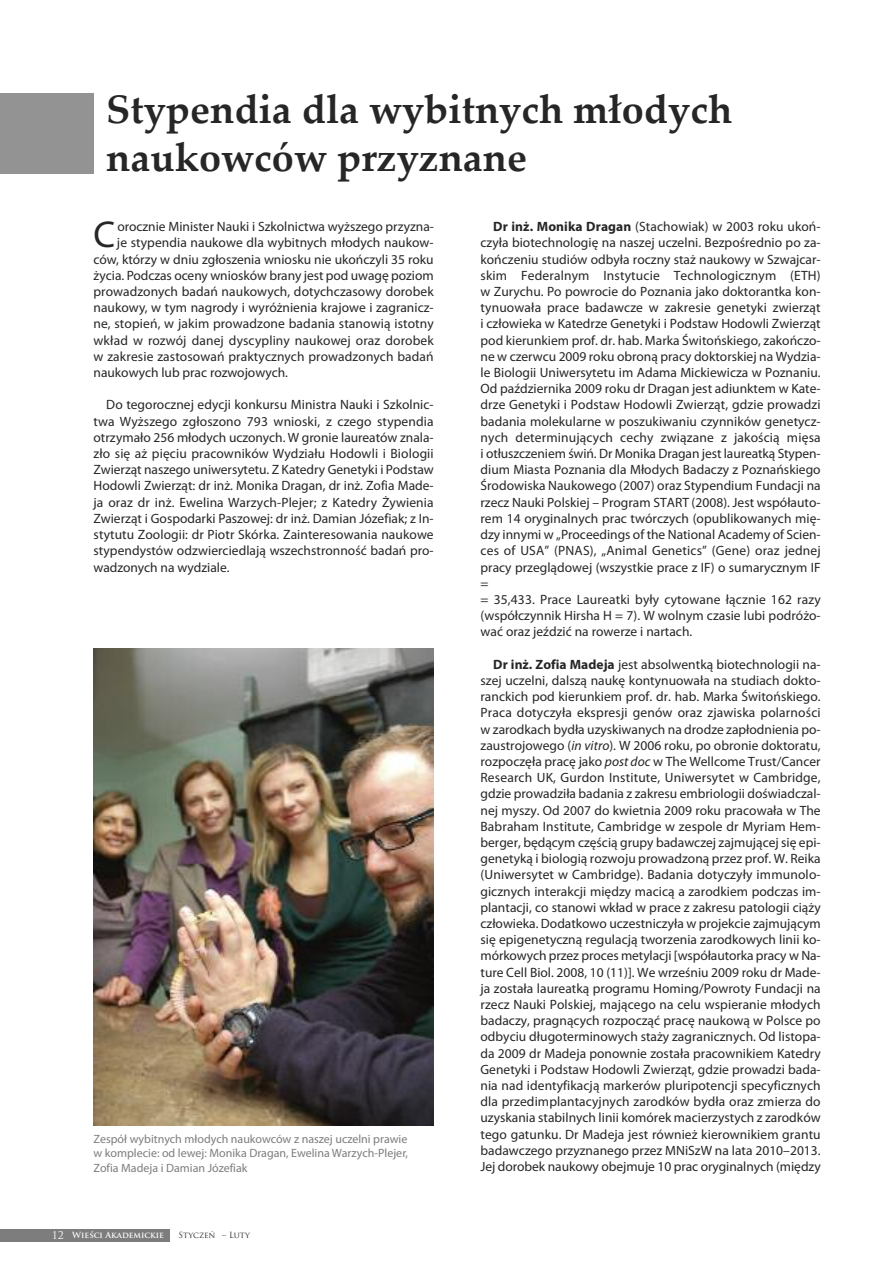
<style>
.page{position:relative;width:893px;height:1263px;background:#fff}
.page>*{position:absolute;margin:0;border:0;box-sizing:border-box;transform-origin:0 0}
.t1{font:700 39.75px/48.4px "Palatino Linotype";color:#272627}
.t2{font:37.5px "Myriad Pro";color:#272627}
.t3{font:13.5px/16.2px "Myriad Pro";letter-spacing:.005em;color:#272627;text-align:justify}
.t4{font:12px/14.4px "Myriad Pro";color:#7d7d7d;text-align:justify}
.t5{font:700 8.25px "Trajan Pro";color:#fff}
.t6{font:8.25px "Trajan Pro";color:#272627}
.s1{font-weight:400;font-size:10.5px}
.s2{font-weight:700}
.s3{font-style:italic}
</style>
<div class="page">
<div style="left:0;top:1229px;width:170px;height:13px;background:#7d7d7d"></div>
<div style="left:0;top:94px;width:94px;height:80px;background:#939393"></div>
<img style="left:94px;top:648px;width:340px;height:477px">
<h1 class="t1" style="left:106px;top:90px;width:627px">Stypendia dla wybitnych młodych naukowców przyznane</h1>
<h2 class="t2" style="left:94px;top:221px;width:23px">C</h2>
<p class="t3" style="left:117px;top:220px;width:318px">orocznie Minister Nauki i Szkolnictwa wyższego przyzna-</p>
<p class="t3" style="left:117px;top:236px;width:318px">je stypendia naukowe dla wybitnych młodych naukow-</p>
<p class="t3" style="left:94px;top:252px;width:342px">ców, którzy w dniu zgłoszenia wniosku nie ukończyli 35 roku</p>
<p class="t3" style="left:94px;top:268px;width:342px">życia. Podczas oceny wniosków brany jest pod uwagę poziom</p>
<p class="t3" style="left:94px;top:284px;width:342px">prowadzonych badań naukowych, dotychczasowy dorobek</p>
<p class="t3" style="left:94px;top:301px;width:342px">naukowy, w tym nagrody i wyróżnienia krajowe i zagranicz-</p>
<p class="t3" style="left:94px;top:317px;width:342px">ne, stopień, w jakim prowadzone badania stanowią istotny</p>
<p class="t3" style="left:94px;top:333px;width:342px">wkład w rozwój danej dyscypliny naukowej oraz dorobek</p>
<p class="t3" style="left:94px;top:349px;width:342px">w zakresie zastosowań praktycznych prowadzonych badań</p>
<p class="t3" style="left:94px;top:365px;width:196px">naukowych lub prac rozwojowych.</p>
<p class="t3" style="left:94px;top:398px;width:342px;text-indent:13px">Do tegorocznej edycji konkursu Ministra Nauki i Szkolnic&shy;twa Wyższego zgłoszono 793 wnioski, z czego stypendia otrzymało 256 młodych uczonych. W gronie laureatów znala&shy;zło się aż pięciu pracowników Wydziału Hodowli i Biologii Zwierząt naszego uniwersytetu. Z Katedry Genetyki i Podstaw Hodowli Zwierząt: dr inż. Monika Dragan, dr inż. Zofia Made&shy;ja oraz dr inż. Ewelina Warzych-Plejer; z Katedry Żywienia Zwierząt i Gospodarki Paszowej: dr inż. Damian Józefiak; z In&shy;stytutu Zoologii: dr Piotr Skórka. Zainteresowania naukowe stypendystów odzwierciedlają wszechstronność badań pro&shy;wadzonych na wydziale.</p>
<p class="t4" style="left:94px;top:1133px;width:316px">Zespół wybitnych młodych naukowców z naszej uczelni prawie w komplecie: od lewej: Monika Dragan, Ewelina Warzych-Plejer, Zofia Madeja i Damian Józefiak</p>
<p class="t5" style="left:52px;top:1231px;width:114px"><span class="s1">12</span> Wieści Akademickie</p>
<p class="t6" style="left:179px;top:1231px;width:73px">Styczeń – Luty</p>
<p class="t3" style="left:480px;top:220px;width:342px;text-align:left;text-indent:13px"><span class="s2">Dr inż. Monika Dragan</span> (Stachowiak) w 2003 roku ukoń&shy;czyła biotechnologię na naszej uczelni. Bezpośrednio po za&shy;kończeniu studiów odbyła roczny staż naukowy w Szwajcar&shy;skim Federalnym Instytucie Technologicznym (ETH) w Zurychu. Po powrocie do Poznania jako doktorantka kon&shy;tynuowała prace badawcze w zakresie genetyki zwierząt i człowieka w Katedrze Genetyki i Podstaw Hodowli Zwierząt pod kierunkiem prof. dr. hab. Marka Świtońskiego, zakończo&shy;ne w czerwcu 2009 roku obroną pracy doktorskiej na Wydzia&shy;le Biologii Uniwersytetu im Adama Mickiewicza w Poznaniu.<br>Od października 2009 roku dr Dragan jest adiunktem w Kate&shy;drze Genetyki i Podstaw Hodowli Zwierząt, gdzie prowadzi badania molekularne w poszukiwaniu czynników genetycz&shy;nych determinujących cechy związane z jakością mięsa i otłuszczeniem świń. Dr Monika Dragan jest laureatką Stypen&shy;dium Miasta Poznania dla Młodych Badaczy z Poznańskiego Środowiska Naukowego (2007) oraz Stypendium Fundacji na rzecz Nauki Polskiej – Program START (2008). Jest współauto&shy;rem 14 oryginalnych prac twórczych (opublikowanych mię&shy;dzy innymi w „Proceedings of the National Academy of Scien&shy;ces of USA” (PNAS), „Animal Genetics” (Gene) oraz jednej pracy przeglądowej (wszystkie prace z IF) o sumarycznym IF =<br>= 35,433. Prace Laureatki były cytowane łącznie 162 razy (współczynnik Hirsha H = 7). W wolnym czasie lubi podróżo&shy;wać oraz jeździć na rowerze i nartach.</p>
<p class="t3" style="left:480px;top:657px;width:342px;text-indent:13px"><span class="s2">Dr inż. Zofia Madeja</span> jest absolwentką biotechnologii na&shy;szej uczelni, dalszą naukę kontynuowała na studiach dokto&shy;ranckich pod kierunkiem prof. dr. hab. Marka Świtońskiego.<br>Praca dotyczyła ekspresji genów oraz zjawiska polarności w zarodkach bydła uzyskiwanych na drodze zapłodnienia po&shy;zaustrojowego (<span class="s3">in vitro</span>). W 2006 roku, po obronie doktoratu, rozpoczęła pracę jako <span class="s3">post doc</span> w The Wellcome Trust/Cancer Research UK, Gurdon Institute, Uniwersytet w Cambridge, gdzie prowadziła badania z zakresu embriologii doświadczal&shy;nej myszy. Od 2007 do kwietnia 2009 roku pracowała w The Babraham Institute, Cambridge w zespole dr Myriam Hem&shy;berger, będącym częścią grupy badawczej zajmującej się epi&shy;genetyką i biologią rozwoju prowadzoną przez prof. W. Reika (Uniwersytet w Cambridge). Badania dotyczyły immunolo&shy;gicznych interakcji między macicą a zarodkiem podczas im&shy;plantacji, co stanowi wkład w prace z zakresu patologii ciąży człowieka. Dodatkowo uczestniczyła w projekcie zajmującym się epigenetyczną regulacją tworzenia zarodkowych linii ko&shy;mórkowych przez proces metylacji [współautorka pracy w Na&shy;ture Cell Biol. 2008, 10 (11)]. We wrześniu 2009 roku dr Made&shy;ja została laureatką programu Homing/Powroty Fundacji na rzecz Nauki Polskiej, mającego na celu wspieranie młodych badaczy, pragnących rozpocząć pracę naukową w Polsce po odbyciu długoterminowych staży zagranicznych. Od listopa&shy;da 2009 dr Madeja ponownie została pracownikiem Katedry Genetyki i Podstaw Hodowli Zwierząt, gdzie prowadzi bada&shy;nia nad identyfikacją markerów pluripotencji specyficznych dla przedimplantacyjnych zarodków bydła oraz zmierza do uzyskania stabilnych linii komórek macierzystych z zarodków tego gatunku. Dr Madeja jest również kierownikiem grantu badawczego przyznanego przez MNiSzW na lata 2010–2013.<br>Jej dorobek naukowy obejmuje 10 prac oryginalnych (między</p>
</div>
